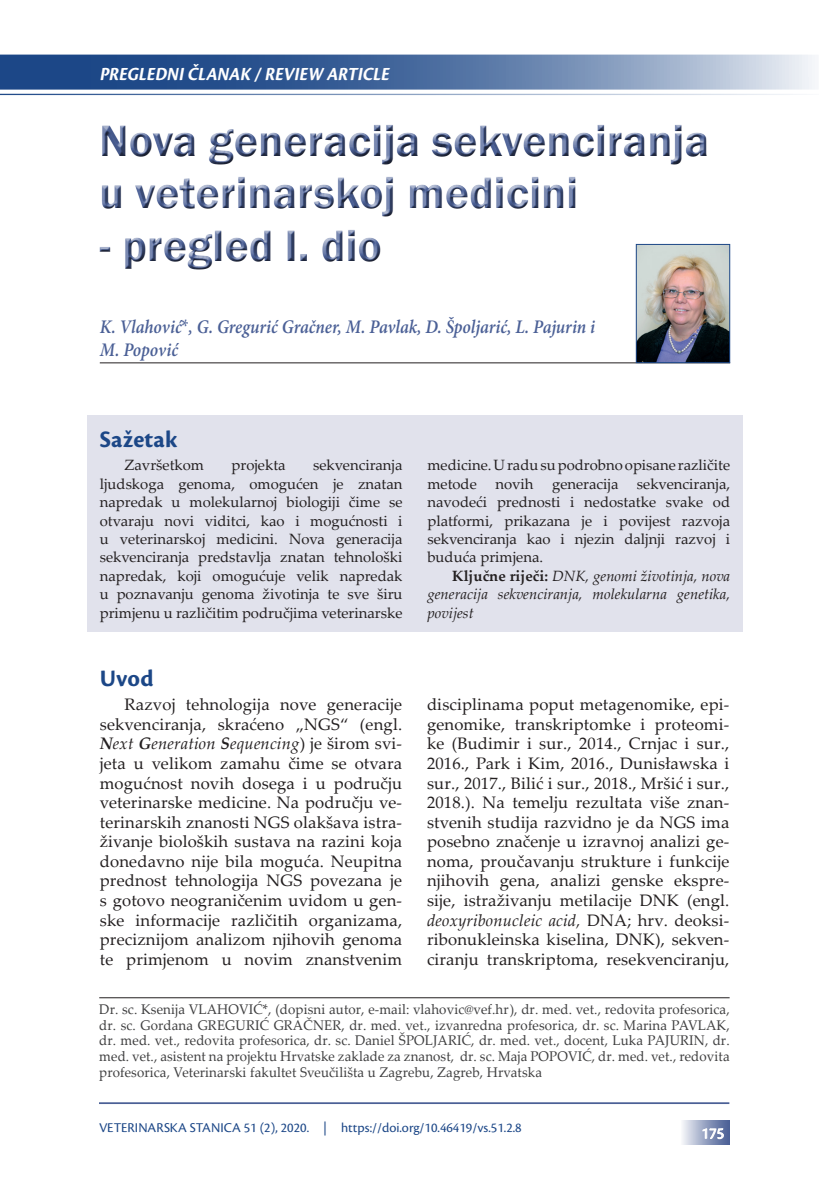
<style>
.page{position:relative;width:819px;height:1191px;background:#fff}
.page>*{position:absolute;margin:0;border:0;box-sizing:border-box;transform-origin:0 0}
.t1{font:600 45.5px/52.5px "Franklin Gothic";color:#4b6096}
.PODNASLOV{font:700 24.5px "Cronos Pro";letter-spacing:.01em;color:#1c4787}
.autor{font:italic 600 19.25px/22.8px "Minion Pro";letter-spacing:-.005em;color:#4b6096;scale:.9 1}
.heder_lijevi{font:italic 700 19.25px "Cronos Pro";color:#fff;scale:.9 1}
.TEKST{font:16.62px/19.6px "Palatino Linotype";letter-spacing:.01em;color:#231f20;text-align:justify}
.sazetak{font:14.88px/18.4px "Palatino Linotype";color:#231f20;text-align:justify}
.sazetak-2{font:italic 14.88px/18.4px "Palatino Linotype";color:#231f20;text-align:justify}
.autori{font:14px/15.8px "Palatino Linotype";letter-spacing:.01em;color:#3e3e3f;text-align:justify;scale:.95 1}
.t2{font:14px "Cronos Pro";color:#1c4787}
.s1{font-family:"Palatino Linotype";font-weight:400;font-style:normal}
.s2{font-weight:700;font-style:normal}
.s3{font-weight:700;font-style:italic}
.s4{font-style:italic}
</style>
<div class="page">
<hr style="left:99px;top:1102px;width:630px;height:2px;background:#4b6096">
<svg style="left:0;top:55px;width:815px;height:35px;background:#5d7ba9"></svg>
<hr style="left:0;top:94px;width:819px;height:1px;background:#1c4787">
<div style="left:680px;top:1120px;width:49px;height:25px;background:linear-gradient(to right,#f7f7fa,#435991)"></div>
<svg style="left:702px;top:1127px;width:22px;height:12px"></svg>
<svg style="left:99px;top:125px;width:614px;height:145px"></svg>
<hr style="left:100px;top:362px;width:630px;height:1px;background:#231f20">
<img style="left:637px;top:246px;width:91px;height:115px">
<div style="left:635px;top:244px;width:95px;height:119px;border:1px solid #1c4787"></div>
<hr style="left:99px;top:997px;width:630px;height:1px;background:#231f20">
<div style="left:87px;top:415px;width:655px;height:216px;background:#e1e2ec"></div>
<p class="heder_lijevi" style="left:99px;top:63px;width:328px">PREGLEDNIČLANAK /REVIEW ARTICLE</p>
<h1 class="t1" style="left:99px;top:115px;width:611px">Nova generacija sekvenciranja u veterinarskoj medicini</h1>
<h1 class="t1" style="left:99px;top:220px;width:284px">- pregled I. dio</h1>
<p class="autor" style="left:100px;top:315px;width:552px">K. Vlahović<span class="s1">*</span>, G. Gregurić Gračner, M. Pavlak, D. Špoljarić, L. Pajurin i<br>M. Popović</p>
<p class="PODNASLOV" style="left:100px;top:425px;width:79px">Sažetak</p>
<p class="sazetak" style="left:125px;top:455px;width:81px">Završetkom</p>
<p class="sazetak" style="left:231px;top:455px;width:56px">projekta</p>
<p class="sazetak" style="left:100px;top:455px;width:304px;text-indent:213px">sekvenciranja ljudskoga genoma, omogućen je znatan napredak u molekularnoj biologiji čime se otvaraju novi viditci, kao i mogućnosti i u veterinarskoj medicini. Nova generacija sekvenciranja predstavlja znatan tehnološki napredak, koji omogućuje velik napredak u poznavanju genoma životinja te sve širu primjenu u različitim područjima veterinarske</p>
<p class="sazetak" style="left:427px;top:455px;width:304px">medicine. U radu su podrobno opisane različite metode novih generacija sekvenciranja, navodeći prednosti i nedostatke svake od platformi, prikazana je i povijest razvoja sekvenciranja kao i njezin daljnji razvoj i buduća primjena.</p>
<p class="sazetak-2" style="left:427px;top:566px;width:304px;text-indent:25px"><span class="s2">Ključne riječi:</span> DNK, genomi životinja, nova generacija sekvenciranja, molekularna genetika, povijest</p>
<p class="PODNASLOV" style="left:100px;top:664px;width:55px">Uvod</p>
<p class="TEKST" style="left:100px;top:694px;width:304px;text-indent:25px">Razvoj tehnologija nove generacije sekvenciranja, skraćeno „NGS“ (engl.<br><span class="s3">N</span><span class="s4">ext</span> <span class="s3">G</span><span class="s4">eneration</span> <span class="s3">S</span><span class="s4">equencing</span>) je širom svi&shy;jeta u velikom zamahu čime se otvara mogućnost novih dosega i u području veterinarske medicine. Na području ve&shy;terinarskih znanosti NGS olakšava istra&shy;živanje bioloških sustava na razini koja donedavno nije bila moguća. Neupitna prednost tehnologija NGS povezana je s gotovo neograničenim uvidom u gen&shy;ske informacije različitih organizama, preciznijom analizom njihovih genoma te primjenom u novim znanstvenim</p>
<p class="TEKST" style="left:427px;top:694px;width:304px">disciplinama poput metagenomike, epi&shy;genomike, transkriptomke i proteomi&shy;ke (Budimir i sur., 2014., Crnjac i sur., 2016., Park i Kim, 2016., Dunisławska i sur., 2017., Bilić i sur., 2018., Mršić i sur., 2018.). Na temelju rezultata više znan&shy;stvenih studija razvidno je da NGS ima posebno značenje u izravnoj analizi ge&shy;noma, proučavanju strukture i funkcije njihovih gena, analizi genske ekspre&shy;sije, istraživanju metilacije DNK (engl. <span class="s4">deoxyribonucleic acid,</span> DNA; hrv. deoksi&shy;ribonukleinska kiselina, DNK), sekven&shy;ciranju transkriptoma, resekvenciranju,</p>
<p class="autori" style="left:99px;top:1000px;width:665px">Dr. sc. Ksenija VLAHOVIĆ*, (dopisni autor, e-mail: vlahovic@vef.hr), dr. med. vet., redovita profesorica, dr. sc. Gordana GREGURIĆ GRAČNER, dr. med. vet., izvanredna profesorica, dr. sc. Marina PAVLAK, dr. med. vet., redovita profesorica, dr. sc. Daniel ŠPOLJARIĆ, dr. med. vet., docent, Luka PAJURIN, dr. med. vet., asistent na projektu Hrvatske zaklade za znanost, dr. sc. Maja POPOVIĆ, dr. med. vet., redovita profesorica, Veterinarski fakultet Sveučilišta u Zagrebu, Zagreb, Hrvatska</p>
<p class="t2" style="left:99px;top:1119px;width:424px">VETERINARSKA STANICA 51 (2), 2020. | https://doi.org/10.46419/vs.51.2.8</p>
</div>
